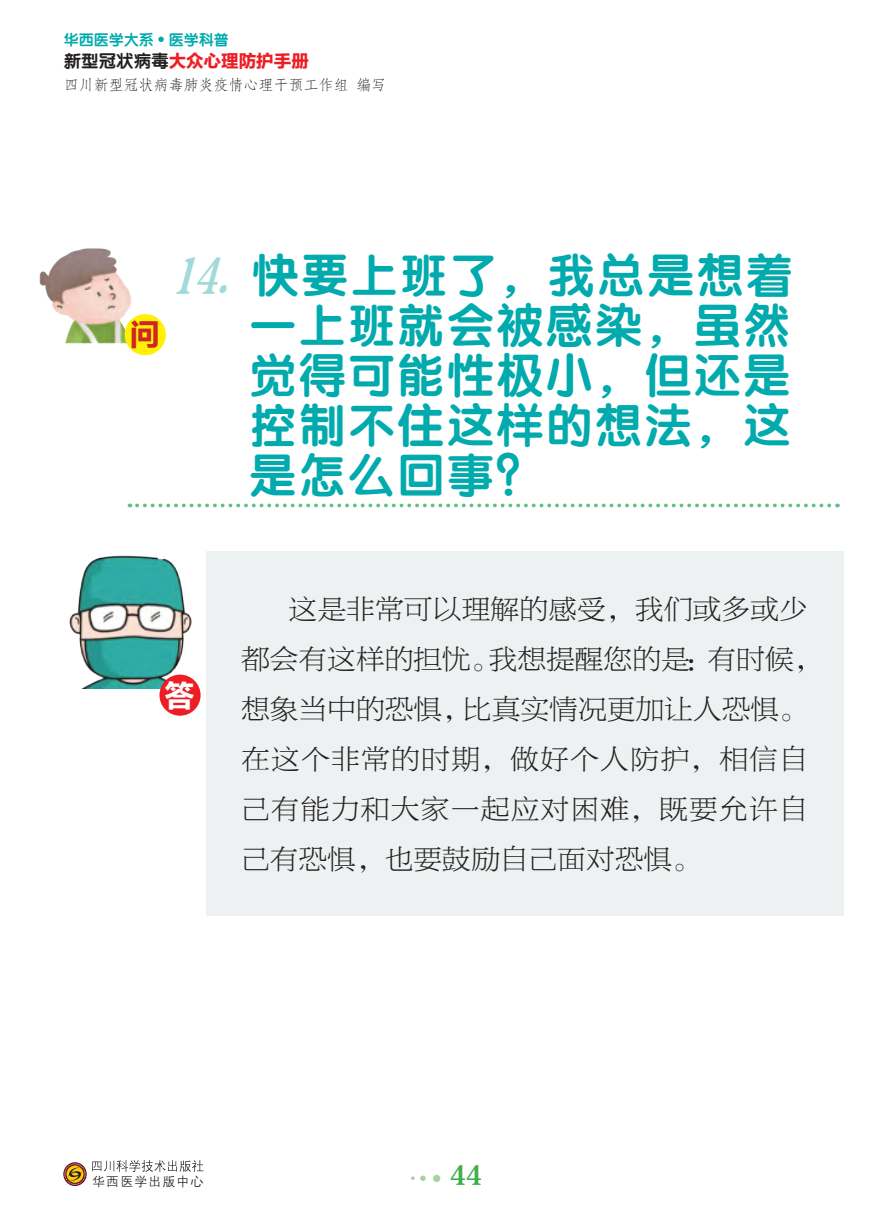
<style>
.page{position:relative;width:886px;height:1226px;background:#fff}
.page>*{position:absolute;margin:0;border:0;box-sizing:border-box;transform-origin:0 0}
.t1{font:47.5px/50px "FZY4 K GBK1 0";letter-spacing:.04em;color:#00aaad;text-align:justify}
.t2{font:30px "FZLTDHK GBK1 0";color:#d1232a}
.t3{font:30px "FZLTDHK GBK1 0";color:#fff}
.t4{font:28.75px/50px "FZBYSK GBK1 0";letter-spacing:.005em;color:#231f20}
.t5{font:25px "FZCYSK GBK1 0";color:#40ae49}
.t6{font:17.5px "FZLTDHK GBK1 0";color:#ee1d23}
.t7{font:15px "FZFSK GBK1 0";color:#231f20}
.t8{font:15px "FZY4 K GBK1 0";color:#00aaad}
.t9{font:12.75px "FZZDXJW GB1 0";letter-spacing:.1em;color:#231f20}
.s1{font-family:"FZY4 K GBK1 0";color:#231f20}
.s2{font-family:"FZCYSCK GBK1 0";font-style:italic;color:#a2dadc}
</style>
<div class="page">
<div style="left:64px;top:1163px;width:22px;height:23px;border:1px solid #231f20;border-radius:50%"></div>
<svg style="left:64px;top:1163px;width:22px;height:22px"></svg>
<svg style="left:92px;top:1160px;width:111px;height:12px"></svg>
<div style="left:206px;top:551px;width:637px;height:364px;background:#edf1f1"></div>
<img style="left:39px;top:248px;width:102px;height:97px">
<div style="left:125px;top:314px;width:41px;height:41px;background:#fff101;border-radius:50%"></div>
<img style="left:69px;top:555px;width:122px;height:133px">
<div style="left:159px;top:675px;width:42px;height:41px;background:#ee1d23;border-radius:50%"></div>
<svg style="left:137px;top:504px;width:701px;height:3px"></svg>
<p class="t8" style="left:64px;top:30px;width:166px">华西医学大系 <sup>●</sup> 医学科普</p>
<p class="t7" style="left:64px;top:77px;width:324px">四川新型冠状病毒肺炎疫情心理干预工作组 编写</p>
<p class="t6" style="left:64px;top:51px;width:246px"><span class="s1">新型冠状病毒</span>大众心理防护手册</p>
<p class="t2" style="left:130px;top:319px;width:31px">问</p>
<h1 class="t1" style="left:249px;top:250px;width:546px;text-indent:-77px"><span class="s2">14.</span>快要上班了，我总是想着一上班就会被感染，虽然觉得可能性极小，但还是控制不住这样的想法，这是怎么回事？</h1>
<p class="t3" style="left:165px;top:679px;width:31px">答</p>
<p class="t4" style="left:241px;top:585px;width:583px;text-indent:47px">这是非常可以理解的感受，我们或多或少都会有这样的担忧。我想提醒您的是：有时候，想象当中的恐惧，比真实情况更加让人恐惧。在这个非常的时期，做好个人防护，相信自己有能力和大家一起应对困难，既要允许自己有恐惧，也要鼓励自己面对恐惧。</p>
<p class="t9" style="left:92px;top:1175px;width:113px">华西医学出版中心</p>
<p class="t5" style="left:451px;top:1161px;width:33px">44</p>
</div>
